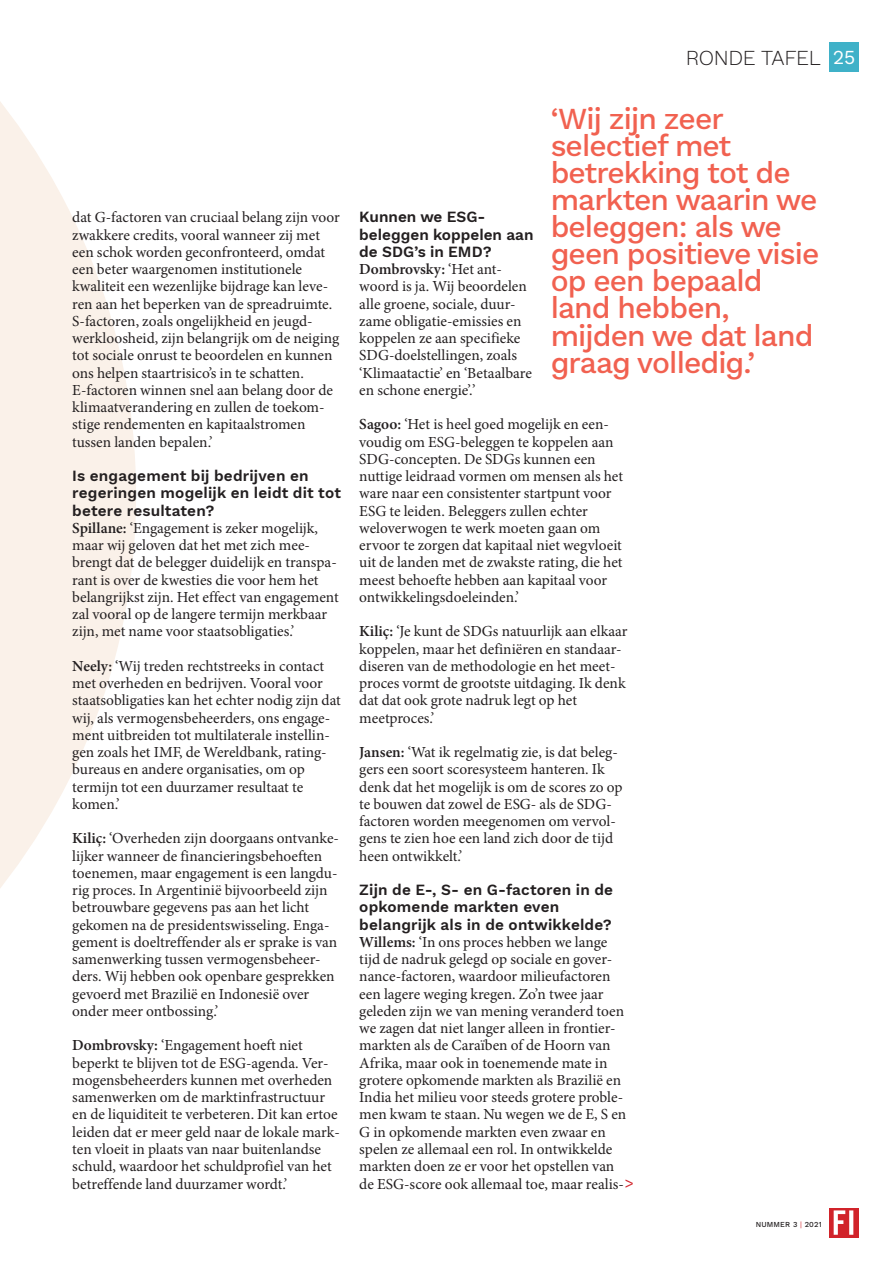
<style>
.page{position:relative;width:893px;height:1263px;background:#fff}
.page>*{position:absolute;margin:0;border:0;box-sizing:border-box;transform-origin:0 0}
.t1{font:30px/27px "Work Sans";letter-spacing:-.03em;color:#f16150}
.t2{font:300 21px "Work Sans";letter-spacing:-.015em;color:#231f20}
.t3{font:15.3px/17.2px "Minion Pro";color:#231f20}
.t4{font:15.3px/17.2px "Work Sans";letter-spacing:.01em;color:#231f20}
.t5{font:7.5px "Work Sans";letter-spacing:.02em;color:#231f20}
.s1{font-weight:600}
.s2{font-weight:400;font-size:19.5px;color:#fff}
.s3{font-family:"Work Sans";font-size:15px;color:#d1232a}
.s4{color:#d1232a}
</style>
<div class="page">
<div style="left:829px;top:43px;width:30px;height:29px;background:#3fb1c8"></div>
<svg style="left:0;top:102px;width:136px;height:786px;fill:#faf1e9"></svg>
<svg style="left:829px;top:1208px;width:30px;height:29px"></svg>
<svg style="left:834px;top:1210px;width:19px;height:25px"></svg>
<p class="t3" style="left:72px;top:209px;width:269px">dat G-factoren van cruciaal belang zijn voor zwakkere credits, vooral wanneer zij met een schok worden geconfronteerd, omdat een beter waargenomen institutionele kwaliteit een wezenlijke bijdrage kan leve&shy;ren aan het beperken van de spreadruimte.<br>S-factoren, zoals ongelijkheid en jeugd&shy;werkloosheid, zijn belangrijk om de neiging tot sociale onrust te beoordelen en kunnen ons helpen staartrisico’s in te schatten.<br>E-factoren winnen snel aan belang door de klimaatverandering en zullen de toekom&shy;stige rendementen en kapitaalstromen tussen landen bepalen.’</p>
<p class="t4" style="left:72px;top:467px;width:270px">Is engagement bij bedrijven en regeringen mogelijk en leidt dit tot betere resultaten?</p>
<p class="t3" style="left:72px;top:519px;width:268px"><span class="s1">Spillane:</span> ‘Engagement is zeker mogelijk, maar wij geloven dat het met zich mee&shy;brengt dat de belegger duidelijk en transpa&shy;rant is over de kwesties die voor hem het belangrijkst zijn. Het effect van engagement zal vooral op de langere termijn merkbaar zijn, met name voor staatsobligaties.’</p>
<p class="t3" style="left:72px;top:657px;width:270px"><span class="s1">Neely:</span> ‘Wij treden rechtstreeks in contact met overheden en bedrijven. Vooral voor staatsobligaties kan het echter nodig zijn dat wij, als vermogensbeheerders, ons engage&shy;ment uitbreiden tot multilaterale instellin&shy;gen zoals het IMF, de Wereldbank, rating&shy;bureaus en andere organisaties, om op termijn tot een duurzamer resultaat te komen.’</p>
<p class="t3" style="left:72px;top:830px;width:268px"><span class="s1">Kiliç:</span> ‘Overheden zijn doorgaans ontvanke&shy;lijker wanneer de financieringsbehoeften toenemen, maar engagement is een langdu&shy;rig proces. In Argentinië bijvoorbeeld zijn betrouwbare gegevens pas aan het licht gekomen na de presidentswisseling. Enga&shy;gement is doeltreffender als er sprake is van samenwerking tussen vermogensbeheer&shy;ders. Wij hebben ook openbare gesprekken gevoerd met Brazilië en Indonesië over onder meer ontbossing.’</p>
<p class="t3" style="left:72px;top:1037px;width:269px"><span class="s1">Dombrovsky:</span> ‘Engagement hoeft niet beperkt te blijven tot de ESG-agenda. Ver&shy;mogensbeheerders kunnen met overheden samenwerken om de marktinfrastructuur en de liquiditeit te verbeteren. Dit kan ertoe leiden dat er meer geld naar de lokale mark&shy;ten vloeit in plaats van naar buitenlandse schuld, waardoor het schuldprofiel van het betreffende land duurzamer wordt.’</p>
<h2 class="t2" style="left:686px;top:42px;width:171px">RONDE TAFEL <span class="s2">25</span></h2>
<h1 class="t1" style="left:551px;top:105px;width:270px">‘Wij zijn zeer selectief met betrekking tot de markten waarin we beleggen: als we geen positieve visie op een bepaald land hebben, mijden we dat land graag volledig.’</h1>
<p class="t4" style="left:359px;top:208px;width:176px">Kunnen we ESG&shy;beleggen koppelen aan de SDG’s in EMD?</p>
<p class="t3" style="left:359px;top:261px;width:174px"><span class="s1">Dombrovsky:</span> ‘Het ant&shy;woord is ja. Wij beoordelen alle groene, sociale, duur&shy;zame obligatie-emissies en koppelen ze aan specifieke<br>SDG-doelstellingen, zoals ‘Klimaatactie’ en ‘Betaalbare en schone energie’.’</p>
<p class="t3" style="left:359px;top:416px;width:265px"><span class="s1">Sagoo:</span> ‘Het is heel goed mogelijk en een&shy;voudig om ESG-beleggen te koppelen aan SDG-concepten. De SDGs kunnen een nuttige leidraad vormen om mensen als het ware naar een consistenter startpunt voor ESG te leiden. Beleggers zullen echter weloverwogen te werk moeten gaan om ervoor te zorgen dat kapitaal niet wegvloeit uit de landen met de zwakste rating, die het meest behoefte hebben aan kapitaal voor ontwikkelingsdoeleinden.’</p>
<p class="t3" style="left:359px;top:623px;width:270px"><span class="s1">Kiliç:</span> ‘Je kunt de SDGs natuurlijk aan elkaar koppelen, maar het definiëren en standaar&shy;diseren van de methodologie en het meet&shy;proces vormt de grootste uitdaging. Ik denk dat dat ook grote nadruk legt op het meetproces.’</p>
<p class="t3" style="left:359px;top:744px;width:265px"><span class="s1">Jansen:</span> ‘Wat ik regelmatig zie, is dat beleg&shy;gers een soort scoresysteem hanteren. Ik denk dat het mogelijk is om de scores zo op te bouwen dat zowel de ESG- als de SDG&shy;factoren worden meegenomen om vervol&shy;gens te zien hoe een land zich door de tijd heen ontwikkelt.’</p>
<p class="t4" style="left:359px;top:881px;width:255px">Zijn de E-, S- en G-factoren in de opkomende markten even belangrijk als in de ontwikkelde?</p>
<p class="t3" style="left:359px;top:933px;width:276px"><span class="s1">Willems:</span> ‘In ons proces hebben we lange<br>tijd de nadruk gelegd op sociale en gover&shy;nance-factoren, waardoor milieufactoren een lagere weging kregen. Zo’n twee jaar geleden zijn we van mening veranderd toen we zagen dat niet langer alleen in frontier&shy;markten als de Caraïben of de Hoorn van Afrika, maar ook in toenemende mate in grotere opkomende markten als Brazilië en India het milieu voor steeds grotere proble&shy;men kwam te staan. Nu wegen we de E, S en G in opkomende markten even zwaar en spelen ze allemaal een rol. In ontwikkelde markten doen ze er voor het opstellen van<br>de ESG-score ook allemaal toe, maar realis-<span class="s3">&gt;</span></p>
<p class="t5" style="left:756px;top:1219px;width:67px">NUMMER 3 <span class="s4">|</span> 2021</p>
</div>
